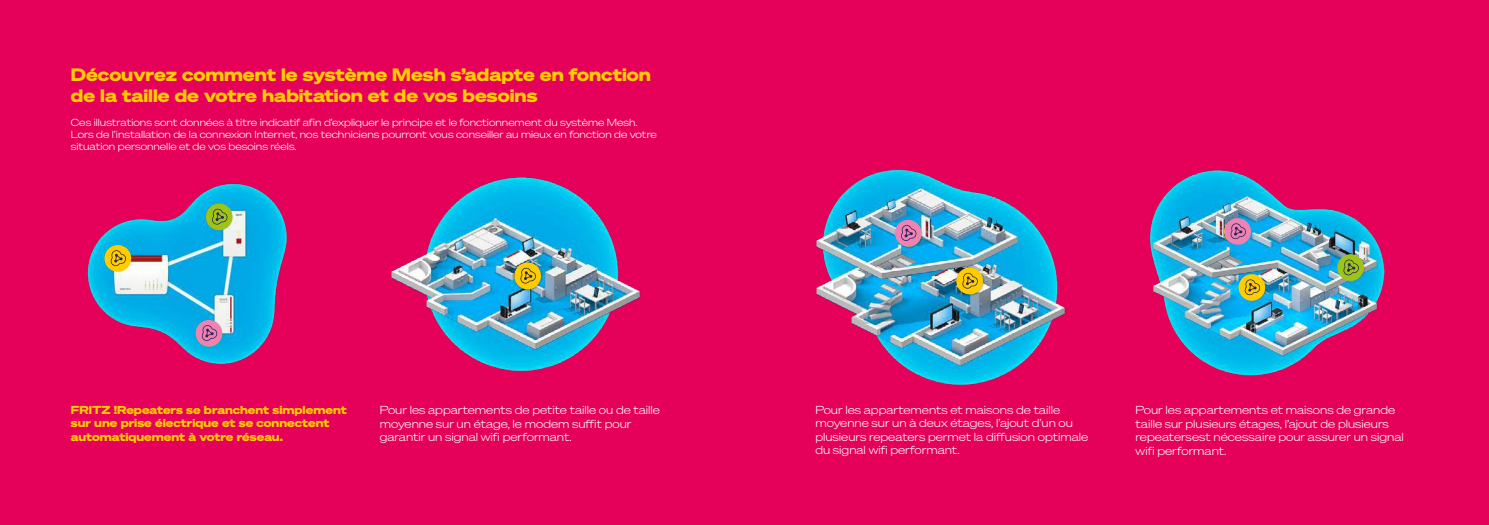
<style>
.page{position:relative;width:1489px;height:525px;background:#fff}
.page>*{position:absolute;margin:0;border:0;box-sizing:border-box;transform-origin:0 0}
.t1{font:700 17.5px/21px "Sohne Breit";color:#fc0}
.t2{font:11.25px/13.5px "Sohne Breit Leicht";color:#fff}
.t3{font:700 11.25px/13.5px "Sohne Breit";color:#fc0}
.t4{font:10px/12px "Sohne Breit Leicht";color:#fff}
</style>
<div class="page">
<div style="left:744px;top:0;width:744px;height:524px;background:#e50059"></div>
<div style="left:0;top:0;width:744px;height:524px;background:#e50059"></div>
<img style="left:391px;top:177px;width:250px;height:195px">
<div style="left:514px;top:262px;width:27px;height:27px;background:#fc0;border-radius:50%"></div>
<svg style="left:520px;top:267px;width:16px;height:16px"></svg>
<img style="left:87px;top:183px;width:200px;height:182px">
<div style="left:105px;top:245px;width:26px;height:26px;background:#fc0;border-radius:50%"></div>
<svg style="left:110px;top:250px;width:16px;height:16px"></svg>
<div style="left:206px;top:203px;width:26px;height:27px;background:#9fc418;border-radius:50%"></div>
<svg style="left:212px;top:209px;width:16px;height:15px"></svg>
<div style="left:196px;top:320px;width:26px;height:26px;background:#ee82b2;border-radius:50%"></div>
<svg style="left:201px;top:325px;width:17px;height:16px"></svg>
<img style="left:816px;top:169px;width:250px;height:216px">
<div style="left:956px;top:267px;width:26px;height:27px;background:#fc0;border-radius:50%"></div>
<svg style="left:962px;top:273px;width:16px;height:15px"></svg>
<div style="left:894px;top:220px;width:27px;height:26px;background:#ee82b2;border-radius:50%"></div>
<svg style="left:901px;top:225px;width:16px;height:16px"></svg>
<img style="left:1149px;top:170px;width:236px;height:206px">
<div style="left:1238px;top:274px;width:27px;height:26px;background:#fc0;border-radius:50%"></div>
<svg style="left:1244px;top:279px;width:16px;height:16px"></svg>
<div style="left:1337px;top:254px;width:26px;height:27px;background:#9fc418;border-radius:50%"></div>
<svg style="left:1343px;top:259px;width:16px;height:16px"></svg>
<div style="left:1224px;top:218px;width:26px;height:26px;background:#ee82b2;border-radius:50%"></div>
<svg style="left:1230px;top:223px;width:16px;height:16px"></svg>
<h1 class="t1" style="left:71px;top:66px;width:581px">Découvrez comment le système Mesh s’adapte en fonction de la taille de votre habitation et de vos besoins</h1>
<p class="t4" style="left:71px;top:116px;width:587px">Ces illustrations sont données à titre indicatif afin d’expliquer le principe et le fonctionnement du système Mesh.<br>Lors de l’installation de la connexion Internet, nos techniciens pourront vous conseiller au mieux en fonction de votre situation personnelle et de vos besoins réels.</p>
<p class="t3" style="left:71px;top:403px;width:277px">FRITZ !Repeaters se branchent simplement sur une prise électrique et se connectent automatiquement à votre réseau.</p>
<p class="t2" style="left:380px;top:403px;width:282px">Pour les appartements de petite taille ou de taille moyenne sur un étage, le modem suffit pour garantir un signal wifi performant.</p>
<p class="t2" style="left:815px;top:402px;width:274px">Pour les appartements et maisons de taille moyenne sur un à deux étages, l’ajout d’un ou plusieurs repeaters permet la diffusion optimale du signal wifi performant.</p>
<p class="t2" style="left:1135px;top:403px;width:269px">Pour les appartements et maisons de grande taille sur plusieurs étages, l’ajout de plusieurs repeatersest nécessaire pour assurer un signal wifi performant.</p>
</div>
